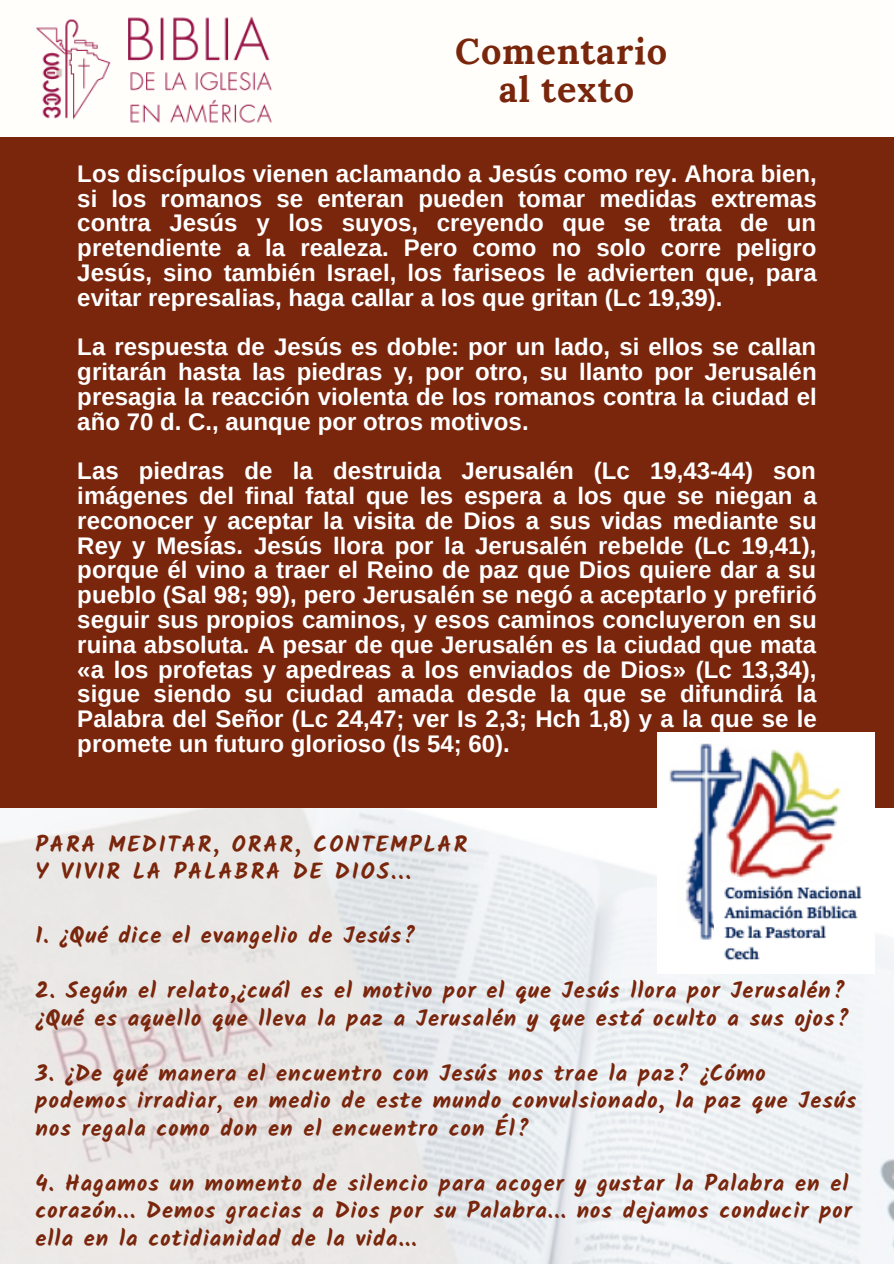
<style>
.page{position:relative;width:894px;height:1264px;background:#fff}
.page>*{position:absolute;margin:0;border:0;box-sizing:border-box;transform-origin:0 0}
.t1{font:700 36px "Lora";letter-spacing:.025em;color:#79260c}
.t2{font:700 24px/24.8px "Arimo";color:#fff;text-align:justify}
.t3{font:700 22.5px/27.5px "Kalam";letter-spacing:.045em;color:#79260c}
.t4{font:700 22.5px "Kalam";letter-spacing:.085em;color:#79260c}
</style>
<div class="page">
<div style="left:0;top:0;width:893px;height:1263px;background:#fffefa"></div>
<img style="left:0;top:807px;width:893px;height:456px">
<div style="left:0;top:137px;width:893px;height:670px;background:#79260c"></div>
<img style="left:36px;top:16px;width:236px;height:107px">
<img style="left:657px;top:732px;width:216px;height:241px">
<img style="left:714px;top:877px;width:159px;height:96px">
<p class="t1" style="left:455px;top:27px;width:213px">Comentario</p>
<p class="t1" style="left:498px;top:66px;width:137px">al texto</p>
<p class="t2" style="left:77px;top:161px;width:740px">Los discípulos vienen aclamando a Jesús como rey. Ahora bien, si los romanos se enteran pueden tomar medidas extremas contra Jesús y los suyos, creyendo que se trata de un pretendiente a la realeza. Pero como no solo corre peligro Jesús, sino también Israel, los fariseos le advierten que, para evitar represalias, haga callar a los que gritan (Lc 19,39).</p>
<p class="t2" style="left:77px;top:334px;width:741px">La respuesta de Jesús es doble: por un lado, si ellos se callan gritarán hasta las piedras y, por otro, su llanto por Jerusalén presagia la reacción violenta de los romanos contra la ciudad el año 70 d. C., aunque por otros motivos.</p>
<p class="t2" style="left:77px;top:458px;width:740px">Las piedras de la destruida Jerusalén (Lc 19,43-44) son imágenes del final fatal que les espera a los que se niegan a reconocer y aceptar la visita de Dios a sus vidas mediante su Rey y Mesías. Jesús llora por la Jerusalén rebelde (Lc 19,41), porque él vino a traer el Reino de paz que Dios quiere dar a su pueblo (Sal 98; 99), pero Jerusalén se negó a aceptarlo y prefirió seguir sus propios caminos, y esos caminos concluyeron en su ruina absoluta. A pesar de que Jerusalén es la ciudad que mata «a los profetas y apedreas a los enviados de Dios» (Lc 13,34), sigue siendo su ciudad amada desde la que se difundirá la Palabra del Señor (Lc 24,47; ver Is 2,3; Hch 1,8) y a la que se le promete un futuro glorioso (Is 54; 60).</p>
<p class="t4" style="left:36px;top:830px;width:433px">PARA MEDITAR, ORAR, CONTEMPLAR</p>
<p class="t4" style="left:36px;top:858px;width:377px">Y VIVIR LA PALABRA DE DIOS...</p>
<p class="t3" style="left:36px;top:921px;width:382px">1. ¿Qué dice el evangelio de Jesús?</p>
<p class="t3" style="left:36px;top:976px;width:815px">2. Según el relato,¿cuál es el motivo por el que Jesús llora por Jerusalén? ¿Qué es aquello que lleva la paz a Jerusalén y que está oculto a sus ojos?</p>
<p class="t3" style="left:36px;top:1059px;width:822px">3. ¿De qué manera el encuentro con Jesús nos trae la paz? ¿Cómo podemos irradiar, en medio de este mundo convulsionado, la paz que Jesús nos regala como don en el encuentro con Él?</p>
<p class="t3" style="left:36px;top:1169px;width:817px">4. Hagamos un momento de silencio para acoger y gustar la Palabra en el corazón... Demos gracias a Dios por su Palabra... nos dejamos conducir por ella en la cotidianidad de la vida...</p>
</div>
